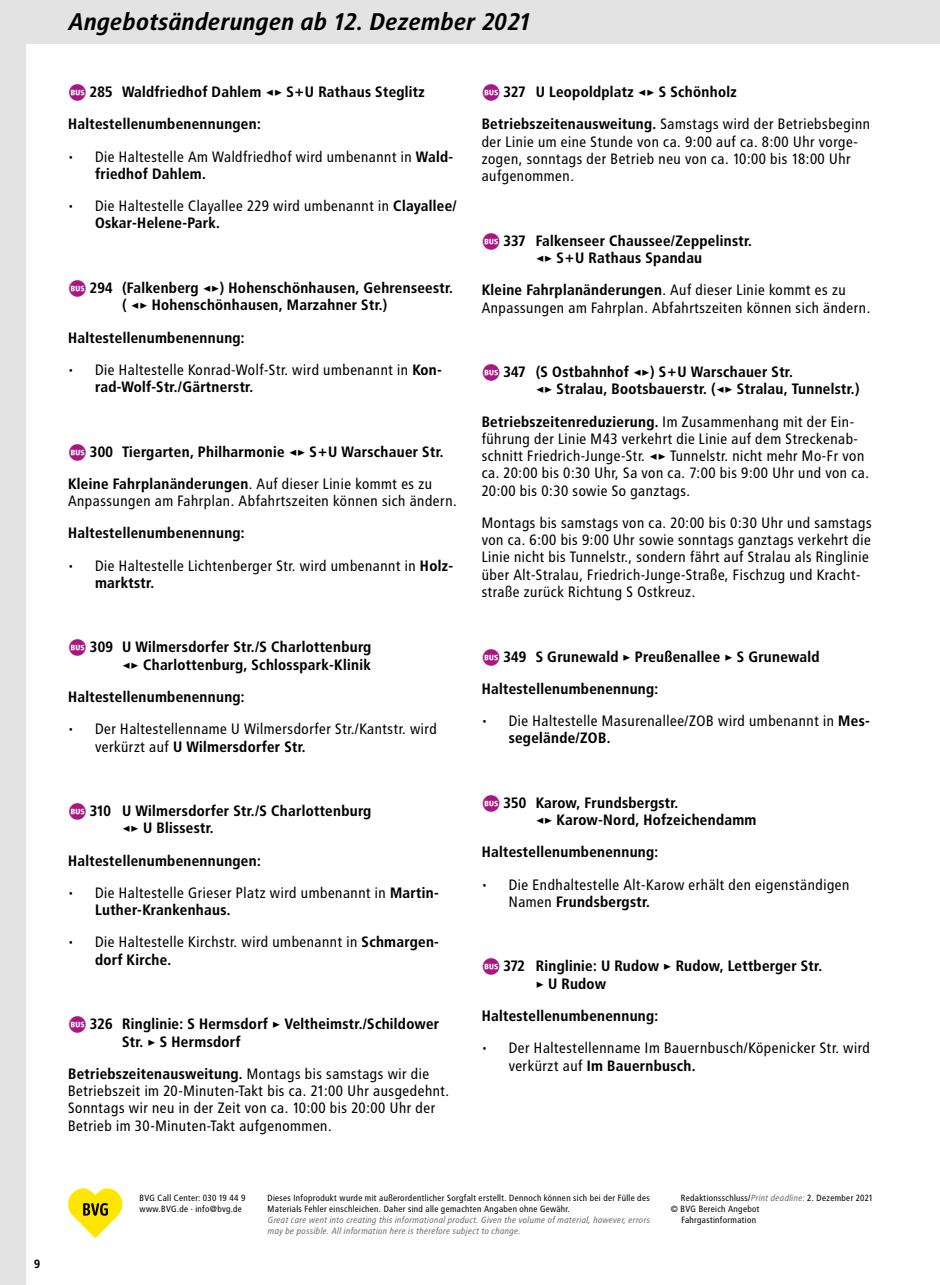
<style>
.page{position:relative;width:940px;height:1285px;background:#fff}
.page>*{position:absolute;margin:0;border:0;box-sizing:border-box;transform-origin:0 0}
.t1{font:24px "Transit Print OT Bld Ita";color:#000}
.t2{font:15px/17.2px "Transit Print OT";color:#000}
.t3{font:15px/17.2px "Transit Print OT Bld";color:#000}
.t4{font:12px "Transit Print OT Bld";color:#000}
.t5{font:9px/10.8px "Transit Print OT";color:#000}
.t6{font:italic 9px/10.8px "Transit Print OT";color:#706f6f}
.s1{font-family:"Transit Fpla";color:#a71681}
.s2{font-family:"Transit Print OT Bld"}
.s3{font-family:"Transit Print OT"}
.s4{font-style:italic;color:#706f6f}
</style>
<div class="page">
<div style="left:0;top:0;width:940px;height:44px;background:#e3e3e3"></div>
<div style="left:0;top:0;width:26px;height:1284px;background:#e3e3e3"></div>
<svg style="left:68px;top:1188px;width:54px;height:49px"></svg>
<p class="t4" style="left:34px;top:1256px;width:8px">9</p>
<h1 class="t1" style="left:68px;top:7px;width:464px">Angebotsänderungen ab 12. Dezember 2021</h1>
<p class="t3" style="left:68px;top:76px;width:358px;line-height:32.2px;text-indent:9px"><span class="s1">b</span>285 Waldfriedhof Dahlem ◂▸ S+U Rathaus Steglitz<br>Haltestellenumbenennungen:</p>
<p class="t2" style="left:68px;top:148px;width:387px">• Die Haltestelle Am Waldfriedhof wird umbenannt in <span class="s2">Wald-</span></p>
<p class="t3" style="left:95px;top:165px;width:113px">friedhof Dahlem.</p>
<p class="t2" style="left:68px;top:197px;width:390px">• Die Haltestelle Clayallee 229 wird umbenannt in <span class="s2">Clayallee/</span></p>
<p class="t3" style="left:95px;top:214px;width:127px">Oskar-Helene-Park.</p>
<p class="t3" style="left:122px;top:279px;width:333px;text-indent:-45px"><span class="s1">b</span>294 (Falkenberg ◂▸) Hohenschönhausen, Gehrenseestr. ( ◂▸ Hohenschönhausen, Marzahner Str.)</p>
<p class="t3" style="left:68px;top:328px;width:178px">Haltestellenumbenennung:</p>
<p class="t2" style="left:68px;top:361px;width:376px">• Die Haltestelle Konrad-Wolf-Str. wird umbenannt in <span class="s2">Kon-</span></p>
<p class="t3" style="left:95px;top:378px;width:160px">rad-Wolf-Str./Gärtnerstr.</p>
<p class="t3" style="left:68px;top:435px;width:377px;line-height:32.2px;text-indent:9px"><span class="s1">b</span>300 Tiergarten, Philharmonie ◂▸ S+U Warschauer Str.<br>Kleine Fahrplanänderungen<span class="s3">. Auf dieser Linie kommt es zu</span></p>
<p class="t2" style="left:68px;top:492px;width:391px">Anpassungen am Fahrplan. Abfahrtszeiten können sich ändern.</p>
<p class="t3" style="left:68px;top:524px;width:178px">Haltestellenumbenennung:</p>
<p class="t2" style="left:68px;top:556px;width:387px">• Die Haltestelle Lichtenberger Str. wird umbenannt in <span class="s2">Holz-</span></p>
<p class="t3" style="left:95px;top:574px;width:61px">marktstr.</p>
<p class="t3" style="left:77px;top:638px;width:296px;text-align:right"><span class="s1">b</span>309 U Wilmersdorfer Str./S Charlottenburg ◂▸ Charlottenburg, Schlosspark-Klinik</p>
<p class="t3" style="left:68px;top:688px;width:178px">Haltestellenumbenennung:</p>
<p class="t2" style="left:68px;top:720px;width:371px">• Der Haltestellenname U Wilmersdorfer Str./Kantstr. wird</p>
<p class="t3" style="left:95px;top:737px;width:212px"><span class="s3">verkürzt auf</span> U Wilmersdorfer Str.</p>
<p class="t3" style="left:122px;top:802px;width:251px;text-indent:-45px"><span class="s1">b</span>310 U Wilmersdorfer Str./S Charlottenburg ◂▸ U Blissestr.</p>
<p class="t3" style="left:68px;top:851px;width:195px">Haltestellenumbenennungen:</p>
<p class="t2" style="left:68px;top:883px;width:372px">• Die Haltestelle Grieser Platz wird umbenannt in <span class="s2">Martin-</span></p>
<p class="t3" style="left:95px;top:901px;width:137px">Luther-Krankenhaus.</p>
<p class="t2" style="left:68px;top:933px;width:373px">• Die Haltestelle Kirchstr. wird umbenannt in <span class="s2">Schmargen-</span></p>
<p class="t3" style="left:95px;top:950px;width:78px">dorf Kirche.</p>
<p class="t3" style="left:122px;top:1015px;width:319px;text-indent:-45px"><span class="s1">b</span>326 Ringlinie: S Hermsdorf ▸ Veltheimstr./Schildower<br>Str. ▸ S Hermsdorf</p>
<p class="t3" style="left:68px;top:1064px;width:363px">Betriebszeitenausweitung. <span class="s3">Montags bis samstags wir die</span></p>
<p class="t2" style="left:68px;top:1081px;width:383px">Betriebszeit im 20-Minuten-Takt bis ca. 21:00 Uhr ausgedehnt.<br>Sonntags wir neu in der Zeit von ca. 10:00 bis 20:00 Uhr der<br>Betrieb im 30-Minuten-Takt aufgenommen.</p>
<p class="t3" style="left:491px;top:83px;width:248px"><span class="s1">b</span>327 U Leopoldplatz ◂▸ S Schönholz</p>
<p class="t2" style="left:482px;top:115px;width:390px"><span class="s2">Betriebszeitenausweitung.</span> Samstags wird der Betriebsbeginn der Linie um eine Stunde von ca. 9:00 auf ca. 8:00 Uhr vorge&shy;zogen, sonntags der Betrieb neu von ca. 10:00 bis 18:00 Uhr aufgenommen.</p>
<p class="t3" style="left:491px;top:232px;width:263px;text-align:center"><span class="s1">b</span>337 Falkenseer Chaussee/Zeppelinstr. ◂▸ S+U Rathaus Spandau</p>
<p class="t3" style="left:482px;top:281px;width:366px">Kleine Fahrplanänderungen<span class="s3">. Auf dieser Linie kommt es zu</span></p>
<p class="t2" style="left:482px;top:298px;width:391px">Anpassungen am Fahrplan. Abfahrtszeiten können sich ändern.</p>
<p class="t3" style="left:536px;top:363px;width:326px;text-indent:-45px"><span class="s1">b</span>347 (S Ostbahnhof ◂▸) S+U Warschauer Str.<br>◂▸ Stralau, Bootsbauerstr. (◂▸ Stralau, Tunnelstr.)</p>
<p class="t3" style="left:482px;top:412px;width:374px">Betriebszeitenreduzierung. <span class="s3">Im Zusammenhang mit der Ein-</span></p>
<p class="t2" style="left:482px;top:430px;width:389px">führung der Linie M43 verkehrt die Linie auf dem Streckenab&shy;schnitt Friedrich-Junge-Str. <span class="s2">◂▸</span> Tunnelstr. nicht mehr Mo-Fr von ca. 20:00 bis 0:30 Uhr, Sa von ca. 7:00 bis 9:00 Uhr und von ca.<br>20:00 bis 0:30 sowie So ganztags.</p>
<p class="t2" style="left:482px;top:514px;width:392px">Montags bis samstags von ca. 20:00 bis 0:30 Uhr und samstags von ca. 6:00 bis 9:00 Uhr sowie sonntags ganztags verkehrt die Linie nicht bis Tunnelstr., sondern fährt auf Stralau als Ringlinie über Alt-Stralau, Friedrich-Junge-Straße, Fischzug und Kracht&shy;straße zurück Richtung S Ostkreuz.</p>
<p class="t3" style="left:482px;top:640px;width:339px;line-height:32.2px;text-indent:9px"><span class="s1">b</span>349 S Grunewald ▸ Preußenallee ▸ S Grunewald<br>Haltestellenumbenennung:</p>
<p class="t2" style="left:482px;top:712px;width:390px">• Die Haltestelle Masurenallee/ZOB wird umbenannt in <span class="s2">Mes-</span></p>
<p class="t3" style="left:509px;top:729px;width:104px">segelände/ZOB.</p>
<p class="t3" style="left:536px;top:793px;width:223px;text-indent:-45px"><span class="s1">b</span>350 Karow, Frundsbergstr.<br>◂▸ Karow-Nord, Hofzeichendamm</p>
<p class="t3" style="left:482px;top:843px;width:178px">Haltestellenumbenennung:</p>
<p class="t2" style="left:482px;top:875px;width:370px">• Die Endhaltestelle Alt-Karow erhält den eigenständigen</p>
<p class="t3" style="left:509px;top:892px;width:143px"><span class="s3">Namen</span> Frundsbergstr.</p>
<p class="t3" style="left:536px;top:957px;width:288px;text-indent:-45px"><span class="s1">b</span>372 Ringlinie: U Rudow ▸ Rudow, Lettberger Str. ▸ U Rudow</p>
<p class="t3" style="left:482px;top:1006px;width:178px">Haltestellenumbenennung:</p>
<p class="t2" style="left:482px;top:1039px;width:390px">• Der Haltestellenname Im Bauernbusch/Köpenicker Str. wird</p>
<p class="t3" style="left:509px;top:1056px;width:189px"><span class="s3">verkürzt auf</span> Im Bauernbusch.</p>
<p class="t5" style="left:267px;top:1192px;width:384px">Dieses Infoprodukt wurde mit außerordentlicher Sorgfalt erstellt. Dennoch können sich bei der Fülle des<br>Materials Fehler einschleichen. Daher sind alle gemachten Angaben ohne Gewähr.</p>
<p class="t6" style="left:267px;top:1214px;width:384px">Great care went into creating this informational product. Given the volume of material, however, errors may be possible. All information here is therefore subject to change.</p>
<p class="t5" style="left:139px;top:1192px;width:108px">BVG Call Center: 030 19 44 9 www.BVG.de · info@bvg.de</p>
<p class="t5" style="left:681px;top:1192px;width:194px">Redaktionsschluss/<span class="s4">Print deadline:</span> 2. Dezember 2021</p>
<p class="t5" style="left:671px;top:1203px;width:91px">© BVG Bereich Angebot</p>
<p class="t5" style="left:681px;top:1214px;width:77px">Fahrgastinformation</p>
</div>
